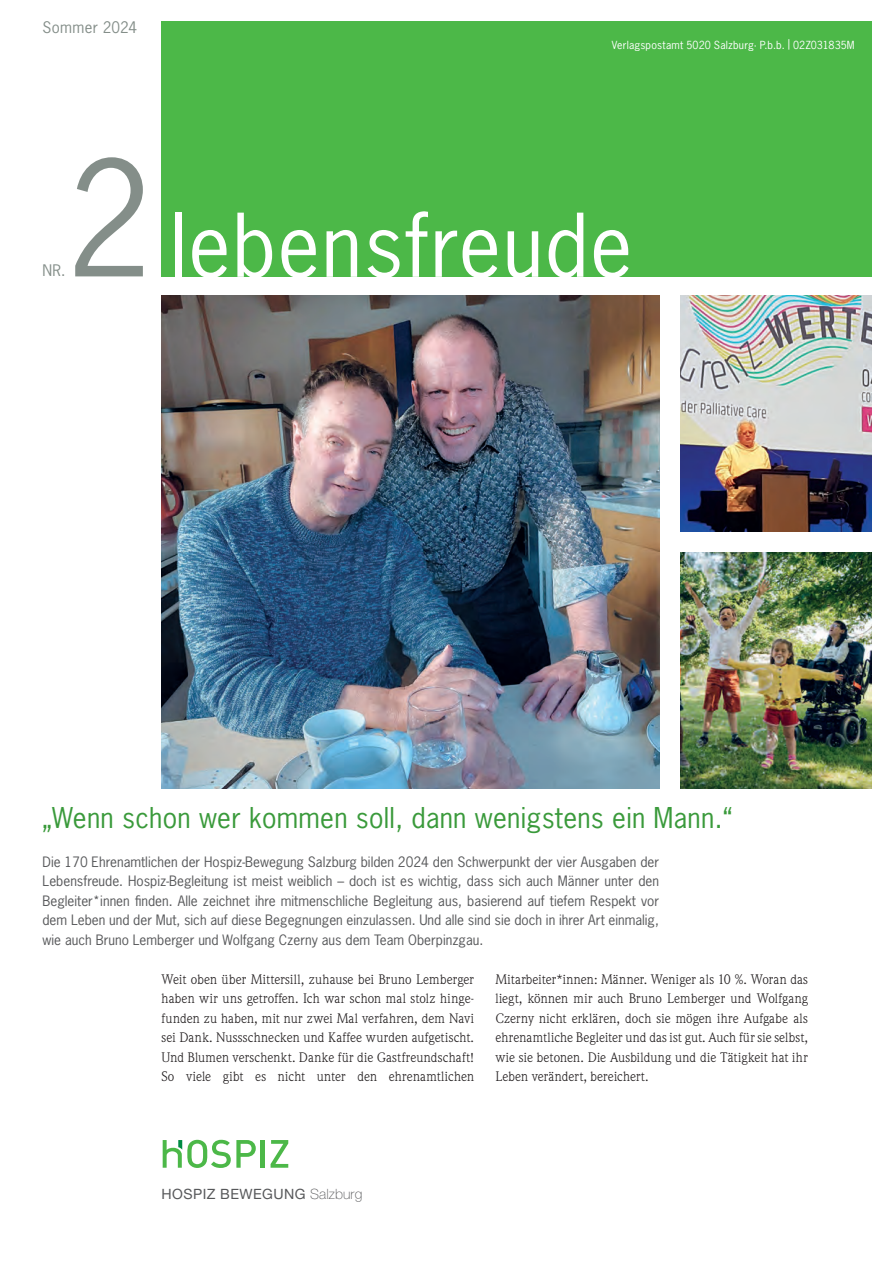
<style>
.page{position:relative;width:893px;height:1263px;background:#fff}
.page>*{position:absolute;margin:0;border:0;box-sizing:border-box;transform-origin:0 0}
.t1{font:150px "News Gothic Std";color:#848e89}
.t2{font:82.5px "News Gothic Std";letter-spacing:.02em;color:#fff}
.t3{font:27px "News Gothic Std";letter-spacing:.01em;color:#3a9a3b}
.t4{font:15px "News Gothic Std";letter-spacing:.02em;color:#848e89}
.t5{font:14.25px "Helvetica Neue LT Std";letter-spacing:.03em;color:#57585a}
.t6{font:13.5px/19.5px "Weidemann Std";letter-spacing:.01em;color:#231f20;text-align:justify}
.t7{font:13.5px/19.5px "News Gothic Std";color:#57585a;text-align:justify}
.t8{font:10.5px "News Gothic Std";letter-spacing:.015em;color:#fff}
.s1{font-weight:100}
</style>
<div class="page">
<img style="left:680px;top:553px;width:192px;height:236px">
<div style="left:162px;top:21px;width:710px;height:255px;background:#4cb848"></div>
<hr style="left:261px;top:1140px;width:4px;height:28px;background:#4cb848">
<svg style="left:271px;top:1140px;width:17px;height:28px"></svg>
<svg style="left:163px;top:1140px;width:93px;height:28px"></svg>
<img style="left:680px;top:296px;width:192px;height:235px">
<img style="left:162px;top:296px;width:497px;height:493px">
<p class="t4" style="left:43px;top:18px;width:96px">Sommer 2024</p>
<p class="t8" style="left:612px;top:38px;width:244px">Verlagspostamt 5020 Salzburg· P.b.b. | 02Z031835M</p>
<p class="t4" style="left:43px;top:261px;width:24px">NR.</p>
<h1 class="t1" style="left:66px;top:123px;width:88px">2</h1>
<h2 class="t2" style="left:170px;top:193px;width:464px">lebensfreude</h2>
<h3 class="t3" style="left:43px;top:801px;width:691px">„Wenn schon wer kommen soll, dann wenigstens ein Mann.“</h3>
<p class="t7" style="left:43px;top:852px;width:618px">Die 170 Ehrenamtlichen der Hospiz-Bewegung Salzburg bilden 2024 den Schwerpunkt der vier Ausgaben der Lebensfreude. Hospiz-Begleitung ist meist weiblich – doch ist es wichtig, dass sich auch Männer unter den Begleiter*innen finden. Alle zeichnet ihre mitmenschliche Begleitung aus, basierend auf tiefem Respekt vor dem Leben und der Mut, sich auf diese Begegnungen einzulassen. Und alle sind sie doch in ihrer Art einmalig, wie auch Bruno Lemberger und Wolfgang Czerny aus dem Team Oberpinzgau.</p>
<p class="t6" style="left:162px;top:969px;width:314px">Weit oben über Mittersill, zuhause bei Bruno Lemberger haben wir uns getroffen. Ich war schon mal stolz hinge&shy;funden zu haben, mit nur zwei Mal verfahren, dem Navi sei Dank. Nussschnecken und Kaffee wurden aufgetischt.<br>Und Blumen verschenkt. Danke für die Gastfreundschaft!<br>So viele gibt es nicht unter den ehrenamtlichen</p>
<p class="t6" style="left:495px;top:969px;width:314px">Mitarbeiter*innen: Männer. Weniger als 10 %. Woran das liegt, können mir auch Bruno Lemberger und Wolfgang Czerny nicht erklären, doch sie mögen ihre Aufgabe als ehrenamtliche Begleiter und das ist gut. Auch für sie selbst, wie sie betonen. Die Ausbildung und die Tätigkeit hat ihr Leben verändert, bereichert.</p>
<p class="t5" style="left:162px;top:1185px;width:202px">HOSPIZ BEWEGUNG <span class="s1">Salzburg</span></p>
</div>
